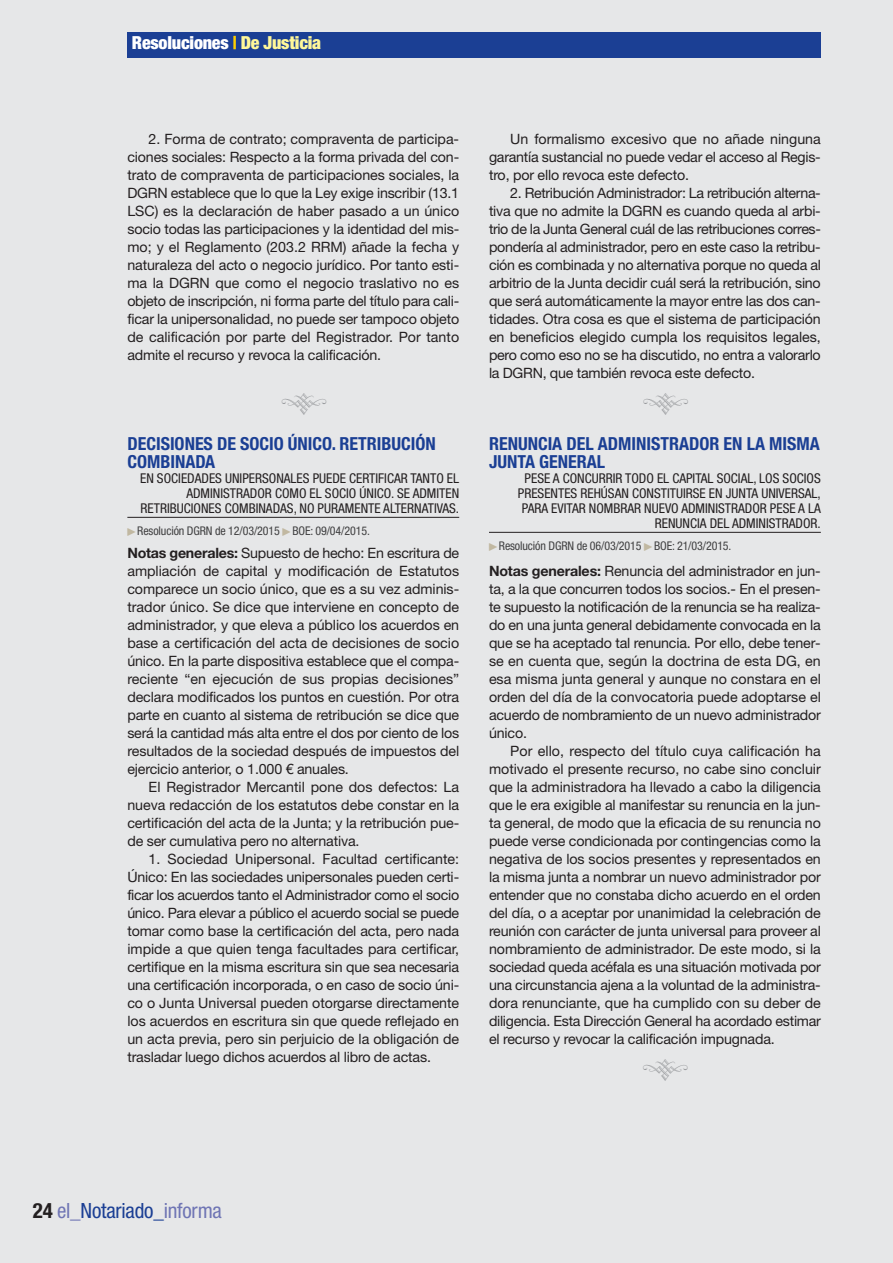
<style>
.page{position:relative;width:893px;height:1263px;background:#e6e7e8}
.page>*{position:absolute;margin:0;border:0;box-sizing:border-box;transform-origin:0 0}
.t1{font:30px "Type Embellishments One Let Plain";color:#939598}
.t2{font:condensed 21px "Helvetica Neue";letter-spacing:-.01em;color:#6f75b4}
.t3{font:700 condensed 18px/18px "Helvetica Neue";color:#1b3f94}
.t4{font:900 condensed 18px "Helvetica Neue";letter-spacing:-.01em;color:#fff}
.t5{font:14.25px/18px "Helvetica Neue";letter-spacing:-.01em;color:#231f20;text-align:justify}
.t6{font:condensed 13.5px/15px "Helvetica Neue";color:#231f20;text-align:right}
.t7{font:condensed 12px "Helvetica Neue";letter-spacing:-.01em;color:#404041}
.s1{color:#ffcf00}
.s2{color:#fff799}
.s3{font-family:"Carta";font-stretch:normal;font-size:7.5px;color:#c1b8a1}
.s4{font-weight:700}
.s5{font-weight:700;color:#231f20}
.s6{color:#1b3f94}
</style>
<div class="page">
<div style="left:127px;top:32px;width:694px;height:25px;background:#1b3f94"></div>
<hr style="left:127px;top:517px;width:332px;height:1px;background:#231f20">
<hr style="left:489px;top:532px;width:332px;height:1px;background:#231f20">
<p class="t4" style="left:132px;top:36px;width:191px">Resoluciones <span class="s1">|</span> <span class="s2">De Justicia</span></p>
<p class="t5" style="left:127px;top:131px;width:333px;text-indent:21px">2. Forma de contrato; compraventa de participa&shy;ciones sociales: Respecto a la forma privada del con&shy;trato de compraventa de participaciones sociales, la DGRN establece que lo que la Ley exige inscribir (13.1<br>LSC) es la declaración de haber pasado a un único socio todas las participaciones y la identidad del mis&shy;mo; y el Reglamento (203.2 RRM) añade la fecha y naturaleza del acto o negocio jurídico. Por tanto esti&shy;ma la DGRN que como el negocio traslativo no es objeto de inscripción, ni forma parte del título para cali&shy;ficar la unipersonalidad, no puede ser tampoco objeto de calificación por parte del Registrador. Por tanto admite el recurso y revoca la calificación.</p>
<p class="t1" style="left:281px;top:386px;width:49px">-</p>
<p class="t3" style="left:127px;top:436px;width:310px">DECISIONES DE SOCIO ÚNICO. RETRIBUCIÓN<br>COMBINADA</p>
<p class="t6" style="left:140px;top:472px;width:321px">EN SOCIEDADES UNIPERSONALES PUEDE CERTIFICAR TANTO EL<br>ADMINISTRADOR COMO EL SOCIO ÚNICO. SE ADMITEN<br>RETRIBUCIONES COMBINADAS, NO PURAMENTE ALTERNATIVAS.</p>
<p class="t7" style="left:127px;top:527px;width:244px"><span class="s3">-</span> Resolución DGRN de 12/03/2015 <span class="s3">-</span> BOE: 09/04/2015.</p>
<p class="t5" style="left:127px;top:545px;width:333px"><span class="s4">Notas generales:</span> Supuesto de hecho: En escritura de</p>
<p class="t5" style="left:127px;top:563px;width:333px">ampliación de capital y modificación de Estatutos</p>
<p class="t5" style="left:127px;top:581px;width:333px">comparece un socio único, que es a su vez adminis-</p>
<p class="t5" style="left:127px;top:599px;width:333px">trador único. Se dice que interviene en concepto de</p>
<p class="t5" style="left:127px;top:617px;width:333px">administrador, y que eleva a público los acuerdos en</p>
<p class="t5" style="left:127px;top:635px;width:333px">base a certificación del acta de decisiones de socio</p>
<p class="t5" style="left:127px;top:653px;width:333px">único. En la parte dispositiva establece que el compa-</p>
<p class="t5" style="left:127px;top:671px;width:333px">reciente “en ejecución de sus propias decisiones”</p>
<p class="t5" style="left:127px;top:689px;width:333px">declara modificados los puntos en cuestión. Por otra</p>
<p class="t5" style="left:127px;top:707px;width:333px">parte en cuanto al sistema de retribución se dice que</p>
<p class="t5" style="left:127px;top:725px;width:333px">será la cantidad más alta entre el dos por ciento de los</p>
<p class="t5" style="left:127px;top:743px;width:333px">resultados de la sociedad después de impuestos del</p>
<p class="t5" style="left:127px;top:761px;width:223px">ejercicio anterior, o 1.000 € anuales.</p>
<p class="t5" style="left:149px;top:779px;width:312px">El Registrador Mercantil pone dos defectos: La</p>
<p class="t5" style="left:127px;top:797px;width:333px">nueva redacción de los estatutos debe constar en la</p>
<p class="t5" style="left:127px;top:815px;width:333px">certificación del acta de la Junta; y la retribución pue-</p>
<p class="t5" style="left:127px;top:833px;width:234px">de ser cumulativa pero no alternativa.</p>
<p class="t5" style="left:127px;top:851px;width:333px;text-indent:21px">1. Sociedad Unipersonal. Facultad certificante:<br>Único: En las sociedades unipersonales pueden certi&shy;ficar los acuerdos tanto el Administrador como el socio único. Para elevar a público el acuerdo social se puede tomar como base la certificación del acta, pero nada impide a que quien tenga facultades para certificar, certifique en la misma escritura sin que sea necesaria una certificación incorporada, o en caso de socio úni&shy;co o Junta Universal pueden otorgarse directamente los acuerdos en escritura sin que quede reflejado en un acta previa, pero sin perjuicio de la obligación de trasladar luego dichos acuerdos al libro de actas.</p>
<p class="t5" style="left:489px;top:132px;width:333px;text-indent:21px">Un formalismo excesivo que no añade ninguna garantía sustancial no puede vedar el acceso al Regis&shy;tro, por ello revoca este defecto.</p>
<p class="t5" style="left:489px;top:186px;width:333px;text-indent:21px">2. Retribución Administrador: La retribución alterna&shy;tiva que no admite la DGRN es cuando queda al arbi&shy;trio de la Junta General cuál de las retribuciones corres&shy;pondería al administrador, pero en este caso la retribu&shy;ción es combinada y no alternativa porque no queda al arbitrio de la Junta decidir cuál será la retribución, sino que será automáticamente la mayor entre las dos can&shy;tidades. Otra cosa es que el sistema de participación en beneficios elegido cumpla los requisitos legales, pero como eso no se ha discutido, no entra a valorarlo la DGRN, que también revoca este defecto.</p>
<p class="t1" style="left:642px;top:386px;width:49px">-</p>
<p class="t3" style="left:489px;top:436px;width:332px">RENUNCIA DEL ADMINISTRADOR EN LA MISMA<br>JUNTA GENERAL</p>
<p class="t6" style="left:518px;top:472px;width:304px">PESE A CONCURRIR TODO EL CAPITAL SOCIAL, LOS SOCIOS PRESENTES REHÚSAN CONSTITUIRSE EN JUNTA UNIVERSAL, PARA EVITAR NOMBRAR NUEVO ADMINISTRADOR PESE A LA RENUNCIA DEL ADMINISTRADOR.</p>
<p class="t7" style="left:489px;top:542px;width:244px"><span class="s3">-</span> Resolución DGRN de 06/03/2015 <span class="s3">-</span> BOE: 21/03/2015.</p>
<p class="t5" style="left:489px;top:563px;width:333px"><span class="s4">Notas generales:</span> Renuncia del administrador en jun-</p>
<p class="t5" style="left:489px;top:581px;width:333px">ta, a la que concurren todos los socios.- En el presen-</p>
<p class="t5" style="left:489px;top:599px;width:333px">te supuesto la notificación de la renuncia se ha realiza-</p>
<p class="t5" style="left:489px;top:617px;width:333px">do en una junta general debidamente convocada en la</p>
<p class="t5" style="left:489px;top:635px;width:333px">que se ha aceptado tal renuncia. Por ello, debe tener-</p>
<p class="t5" style="left:489px;top:653px;width:333px">se en cuenta que, según la doctrina de esta DG, en</p>
<p class="t5" style="left:489px;top:671px;width:333px">esa misma junta general y aunque no constara en el</p>
<p class="t5" style="left:489px;top:689px;width:333px">orden del día de la convocatoria puede adoptarse el</p>
<p class="t5" style="left:489px;top:707px;width:333px">acuerdo de nombramiento de un nuevo administrador</p>
<p class="t5" style="left:489px;top:725px;width:40px">único.</p>
<p class="t5" style="left:510px;top:743px;width:312px">Por ello, respecto del título cuya calificación ha</p>
<p class="t5" style="left:489px;top:761px;width:333px">motivado el presente recurso, no cabe sino concluir</p>
<p class="t5" style="left:489px;top:779px;width:333px">que la administradora ha llevado a cabo la diligencia</p>
<p class="t5" style="left:489px;top:797px;width:333px">que le era exigible al manifestar su renuncia en la jun-</p>
<p class="t5" style="left:489px;top:815px;width:333px">ta general, de modo que la eficacia de su renuncia no</p>
<p class="t5" style="left:489px;top:833px;width:333px">puede verse condicionada por contingencias como la</p>
<p class="t5" style="left:489px;top:851px;width:333px">negativa de los socios presentes y representados en</p>
<p class="t5" style="left:489px;top:869px;width:333px">la misma junta a nombrar un nuevo administrador por</p>
<p class="t5" style="left:489px;top:887px;width:333px">entender que no constaba dicho acuerdo en el orden</p>
<p class="t5" style="left:489px;top:905px;width:333px">del día, o a aceptar por unanimidad la celebración de</p>
<p class="t5" style="left:489px;top:923px;width:333px">reunión con carácter de junta universal para proveer al</p>
<p class="t5" style="left:489px;top:941px;width:333px">nombramiento de administrador. De este modo, si la</p>
<p class="t5" style="left:489px;top:959px;width:333px">sociedad queda acéfala es una situación motivada por</p>
<p class="t5" style="left:489px;top:977px;width:333px">una circunstancia ajena a la voluntad de la administra-</p>
<p class="t5" style="left:489px;top:995px;width:333px">dora renunciante, que ha cumplido con su deber de</p>
<p class="t5" style="left:489px;top:1013px;width:333px">diligencia. Esta Dirección General ha acordado estimar</p>
<p class="t5" style="left:489px;top:1032px;width:287px">el recurso y revocar la calificación impugnada.</p>
<p class="t1" style="left:642px;top:1052px;width:49px">-</p>
<p class="t2" style="left:33px;top:1203px;width:191px"><span class="s5">24</span> el_<span class="s6">Notariado_</span>informa</p>
</div>
